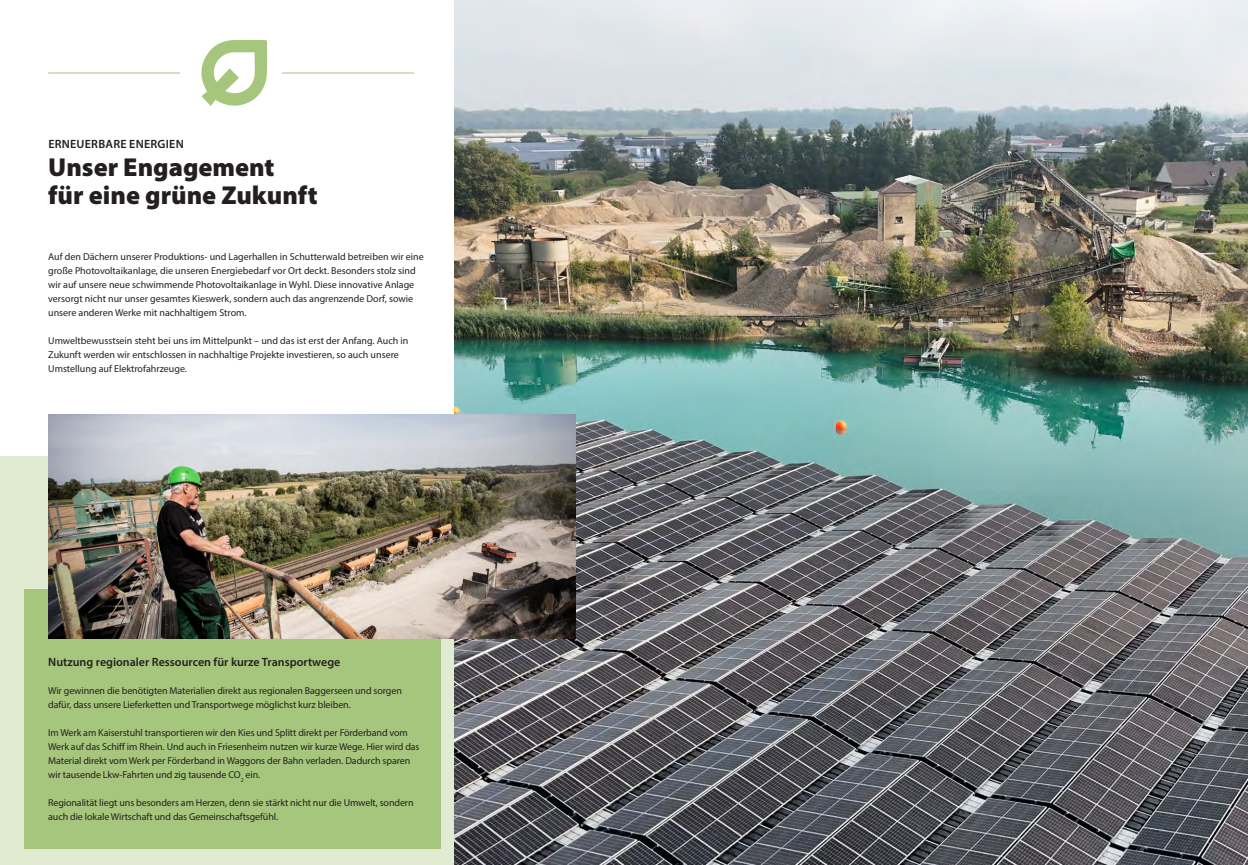
<style>
.page{position:relative;width:1248px;height:865px;background:#fff}
.page>*{position:absolute;margin:0;border:0;box-sizing:border-box;transform-origin:0 0}
.Head{font:900 26px "Myriad Pro";color:#231f20}
.Subhead{font:600 12px "Myriad Pro";color:#231f20}
.Subhead-2{font:600 12px "Myriad Pro";letter-spacing:.02em;color:#231f20}
.Copy{font:10px/14px "Myriad Pro";letter-spacing:-.005em;color:#231f20}
</style>
<div class="page">
<div style="left:0;top:456px;width:600px;height:409px;background:#e1ebd2"></div>
<div style="left:24px;top:589px;width:416px;height:259px;background:#a7c67d"></div>
<svg style="left:201px;top:40px;width:66px;height:66px"></svg>
<hr style="left:282px;top:72px;width:132px;height:1px;background:#a7c67d">
<hr style="left:48px;top:72px;width:132px;height:1px;background:#a7c67d">
<img style="left:454px;top:0;width:793px;height:865px">
<img style="left:48px;top:414px;width:527px;height:224px">
<svg style="left:1226px;top:830px;width:7px;height:7px"></svg>
<p class="Subhead-2" style="left:48px;top:136px;width:137px">ERNEUERBARE ENERGIEN</p>
<p class="Head" style="left:48px;top:150px;width:228px">Unser Engagement</p>
<p class="Head" style="left:48px;top:178px;width:271px">für eine grüne Zukunft</p>
<p class="Copy" style="left:48px;top:249px;width:377px">Auf den Dächern unserer Produktions- und Lagerhallen in Schutterwald betreiben wir eine große Photovoltaikanlage, die unseren Energiebedarf vor Ort deckt. Besonders stolz sind wir auf unsere neue schwimmende Photovoltaikanlage in Wyhl. Diese innovative Anlage versorgt nicht nur unser gesamtes Kieswerk, sondern auch das angrenzende Dorf, sowie unsere anderen Werke mit nachhaltigem Strom.</p>
<p class="Copy" style="left:48px;top:333px;width:361px">Umweltbewusstsein steht bei uns im Mittelpunkt – und das ist erst der Anfang. Auch in<br>Zukunft werden wir entschlossen in nachhaltige Projekte investieren, so auch unsere<br>Umstellung auf Elektrofahrzeuge.</p>
<p class="Subhead" style="left:48px;top:654px;width:294px">Nutzung regionaler Ressourcen für kurze Transportwege</p>
<p class="Copy" style="left:48px;top:683px;width:355px">Wir gewinnen die benötigten Materialien direkt aus regionalen Baggerseen und sorgen dafür, dass unsere Lieferketten und Transportwege möglichst kurz bleiben.</p>
<p class="Copy" style="left:48px;top:725px;width:373px">Im Werk am Kaiserstuhl transportieren wir den Kies und Splitt direkt per Förderband vom Werk auf das Schiff im Rhein. Und auch in Friesenheim nutzen wir kurze Wege. Hier wird das Material direkt vom Werk per Förderband in Waggons der Bahn verladen. Dadurch sparen wir tausende Lkw-Fahrten und zig tausende CO<sub>2</sub> ein.</p>
<p class="Copy" style="left:48px;top:795px;width:367px">Regionalität liegt uns besonders am Herzen, denn sie stärkt nicht nur die Umwelt, sondern auch die lokale Wirtschaft und das Gemeinschaftsgefühl.</p>
</div>
